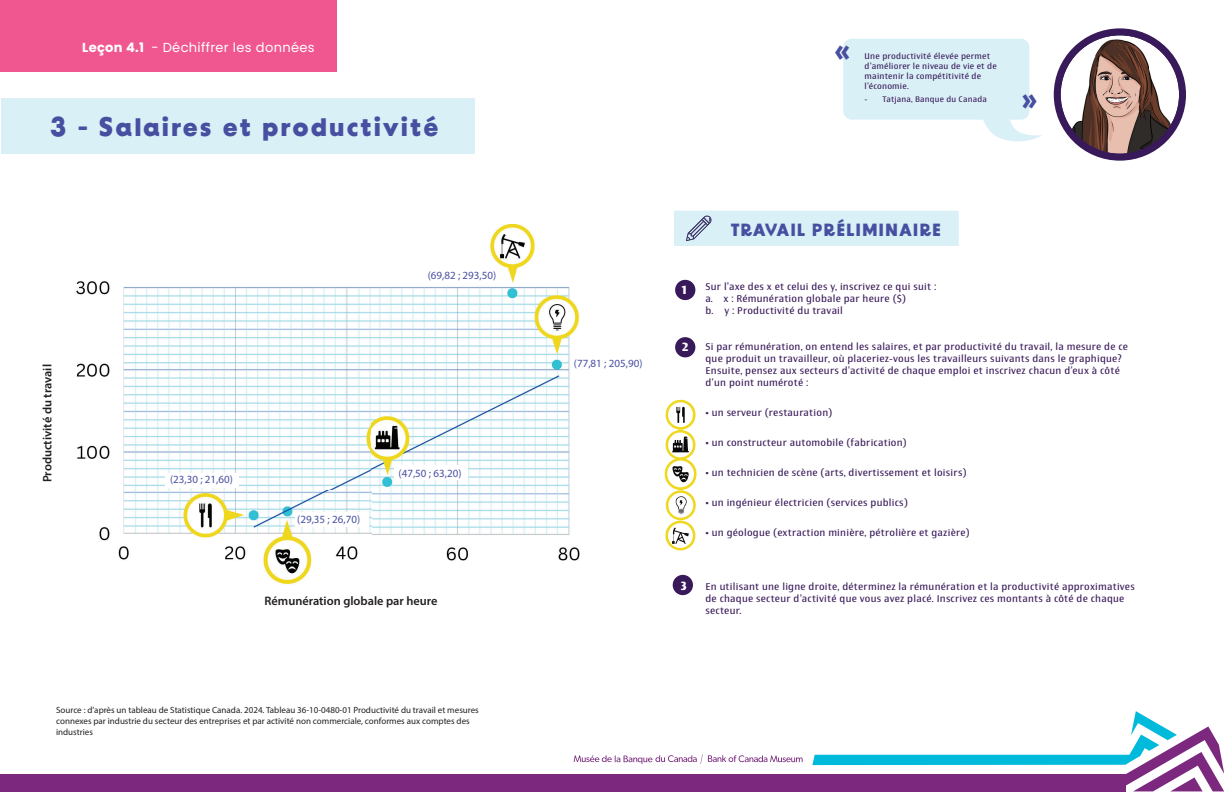
<style>
.page{position:relative;width:1224px;height:792px;background:#fff}
.page>*{position:absolute;margin:0;border:0;box-sizing:border-box;transform-origin:0 0}
.t1{font:700 31.1px "BD Supper";color:#474fa1}
.t2{font:700 27.1px "BD Supper";letter-spacing:.05em;color:#474fa1}
.t3{font:700 17.7px "BD Supper";letter-spacing:.05em;color:#474fa1}
.t4{font:13px "Poppins";letter-spacing:.025em;color:#fff}
.t5{font:600 12.3px "Myriad Pro";color:#231f20}
.t6{font:700 12px "Newbery Sans Pro";color:#fff}
.t7{font:11px "Myriad Pro";color:#474fa1}
.t8{font:10px/12px "Newbery Sans Pro";letter-spacing:.025em;color:#381959}
.t9{font:9px/10.8px "Myriad Pro";color:#231f20}
.t10{font:8.5px/10.2px "Newbery Sans Pro";letter-spacing:.025em;color:#381959}
.t11{font:8.2px "Newbery Sans Pro";letter-spacing:.025em;color:#381959}
.s1{font-weight:700}
</style>
<div class="page">
<div style="left:0;top:0;width:337px;height:72px;background:#f05790"></div>
<div style="left:1px;top:98px;width:473px;height:56px;background:#d9f0f6"></div>
<svg style="left:843px;top:39px;width:199px;height:102px"></svg>
<div style="left:1054px;top:28px;width:132px;height:133px;background:#381959;border-radius:50%"></div>
<img style="left:1061px;top:35px;width:89px;height:119px">
<img style="left:1149px;top:43px;width:30px;height:104px">
<svg style="left:664px;top:400px;width:33px;height:150px"></svg>
<div style="left:675px;top:280px;width:20px;height:20px;background:#381959;border-radius:50%"></div>
<div style="left:675px;top:337px;width:20px;height:20px;background:#381959;border-radius:50%"></div>
<div style="left:673px;top:575px;width:20px;height:20px;background:#381959;border-radius:50%"></div>
<img style="left:76px;top:223px;width:504px;height:361px">
<div style="left:674px;top:211px;width:285px;height:35px;background:#d9f0f6"></div>
<div style="left:0;top:775px;width:1125px;height:17px;background:#7c287f"></div>
<div style="left:394px;top:466px;width:74px;height:14px;background:#fff"></div>
<div style="left:296px;top:513px;width:73px;height:14px;background:#fff"></div>
<div style="left:165px;top:473px;width:74px;height:15px;background:#fff"></div>
<svg style="left:574px;top:754px;width:229px;height:10px"></svg>
<svg style="left:812px;top:711px;width:412px;height:80px"></svg>
<h3 class="t4" style="left:82px;top:38px;width:234px"><span class="s1">Leçon 4.1</span> - Déchiffrer les données</h3>
<h2 class="t2" style="left:50px;top:119px;width:391px">3 - Salaires et productivité</h2>
<p class="t5" style="left:43px;top:482px;width:120px;rotate:-90deg">Productivité du travail</p>
<p class="t7" style="left:428px;top:268px;width:70px">(69,82 ; 293,50)</p>
<p class="t7" style="left:170px;top:472px;width:64px">(23,30 ; 21,60)</p>
<p class="t7" style="left:297px;top:513px;width:64px">(29,35 ; 26,70)</p>
<p class="t7" style="left:399px;top:466px;width:64px">(47,50 ; 63,20)</p>
<p class="t5" style="left:265px;top:596px;width:174px">Rémunération globale par heure</p>
<p class="t9" style="left:56px;top:705px;width:424px">Source : d’après un tableau de Statistique Canada. 2024. Tableau 36-10-0480-01 Productivité du travail et mesures connexes par industrie du secteur des entreprises et par activité non commerciale, conformes aux comptes des industries</p>
<h1 class="t1" style="left:834px;top:42px;width:19px">«</h1>
<p class="t10" style="left:865px;top:51px;width:134px">Une productivité élevée permet d’améliorer le niveau de vie et de maintenir la compétitivité de l’économie.</p>
<p class="t11" style="left:865px;top:95px;width:124px">- Tatjana, Banque du Canada</p>
<h1 class="t1" style="left:1038px;top:112px;width:19px;rotate:-180deg">«</h1>
<p class="t7" style="left:574px;top:356px;width:70px">(77,81 ; 205,90)</p>
<h3 class="t3" style="left:731px;top:224px;width:212px">TRAVAIL PRÉLIMINAIRE</h3>
<p class="t6" style="left:683px;top:342px;width:8px">2</p>
<p class="t6" style="left:680px;top:580px;width:7px">3</p>
<p class="t8" style="left:723px;top:282px;width:214px;text-indent:-18px">Sur l’axe des x et celui des y, inscrivez ce qui suit : x : Rémunération globale par heure ($)<br>y : Productivité du travail</p>
<p class="t8" style="left:705px;top:342px;width:424px">Si par rémunération, on entend les salaires, et par productivité du travail, la mesure de ce que produit un travailleur, où placeriez-vous les travailleurs suivants dans le graphique?<br>Ensuite, pensez aux secteurs d’activité de chaque emploi et inscrivez chacun d’eux à côté d’un point numéroté :</p>
<p class="t8" style="left:705px;top:408px;width:128px">• un serveur (restauration)</p>
<p class="t8" style="left:705px;top:438px;width:203px">• un constructeur automobile (fabrication)</p>
<p class="t8" style="left:705px;top:468px;width:263px">• un technicien de scène (arts, divertissement et loisirs)</p>
<p class="t8" style="left:705px;top:498px;width:204px">• un ingénieur électricien (services publics)</p>
<p class="t8" style="left:705px;top:528px;width:266px">• un géologue (extraction minière, pétrolière et gazière)</p>
<p class="t8" style="left:705px;top:294px;width:10px">a. b.</p>
<p class="t8" style="left:705px;top:582px;width:431px">En utilisant une ligne droite, déterminez la rémunération et la productivité approximatives de chaque secteur d’activité que vous avez placé. Inscrivez ces montants à côté de chaque secteur.</p>
</div>
